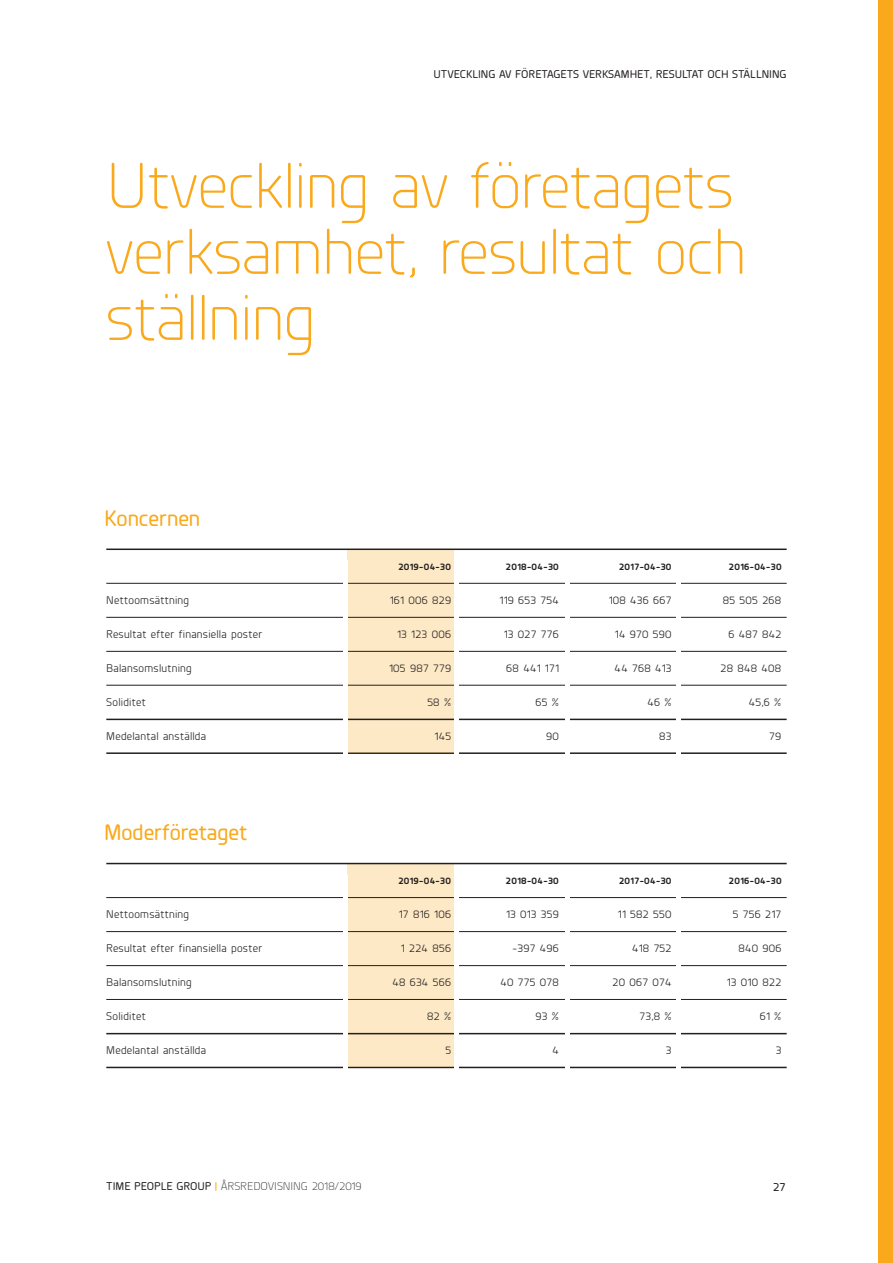
<style>
.page{position:relative;width:893px;height:1263px;background:#fff}
.page>*{position:absolute;margin:0;border:0;box-sizing:border-box;transform-origin:0 0}
.t1{font:300 64.5px/66px "Planer";letter-spacing:-.015em;color:#f9a91b}
.t2{font:500 22.5px "Planer";color:#f9a91b}
.t3{font:500 12px "Planer";color:#231f20}
.t4{font:11.25px "Planer";letter-spacing:.025em;color:#231f20}
.t5{font:500 11.25px "Planer";letter-spacing:-.005em;color:#231f20}
.t6{font:300 11.25px "Planer";letter-spacing:-.005em;color:#231f20}
.t7{font:700 9.75px "Planer";letter-spacing:.035em;color:#231f20}
.s1{font-weight:500}
.s2{font-weight:500;color:#f9a91b}
</style>
<div class="page">
<div style="left:878px;top:0;width:15px;height:1263px;background:#f9a91b"></div>
<hr style="left:106px;top:752px;width:681px;height:2px;background:#231f20">
<div style="left:348px;top:549px;width:106px;height:204px;background:#fde9c6"></div>
<hr style="left:106px;top:583px;width:681px;height:1px;background:#231f20">
<hr style="left:106px;top:617px;width:681px;height:1px;background:#231f20">
<hr style="left:106px;top:651px;width:681px;height:1px;background:#231f20">
<hr style="left:106px;top:685px;width:681px;height:1px;background:#231f20">
<hr style="left:106px;top:719px;width:681px;height:1px;background:#231f20">
<div style="left:343px;top:560px;width:5px;height:200px;background:#fff"></div>
<div style="left:454px;top:549px;width:5px;height:211px;background:#fff"></div>
<div style="left:565px;top:549px;width:5px;height:216px;background:#fff"></div>
<hr style="left:676px;top:549px;width:4px;height:219px;background:#fff">
<hr style="left:106px;top:548px;width:681px;height:2px;background:#231f20">
<hr style="left:106px;top:1067px;width:681px;height:1px;background:#231f20">
<div style="left:348px;top:863px;width:106px;height:204px;background:#fde9c6"></div>
<hr style="left:106px;top:897px;width:681px;height:1px;background:#231f20">
<hr style="left:106px;top:931px;width:681px;height:1px;background:#231f20">
<hr style="left:106px;top:965px;width:681px;height:1px;background:#231f20">
<hr style="left:106px;top:999px;width:681px;height:1px;background:#231f20">
<hr style="left:106px;top:1033px;width:681px;height:1px;background:#231f20">
<div style="left:343px;top:875px;width:5px;height:199px;background:#fff"></div>
<div style="left:454px;top:863px;width:5px;height:211px;background:#fff"></div>
<div style="left:565px;top:863px;width:5px;height:216px;background:#fff"></div>
<hr style="left:676px;top:863px;width:4px;height:219px;background:#fff">
<hr style="left:106px;top:863px;width:681px;height:1px;background:#231f20">
<p class="t5" style="left:434px;top:66px;width:355px">UTVECKLING AV FÖRETAGETS VERKSAMHET, RESULTAT OCH STÄLLNING</p>
<p class="t1" style="left:105px;top:151px;width:643px">Utveckling av företagets verksamhet, resultat och ställning</p>
<p class="t2" style="left:104px;top:503px;width:98px">Koncernen</p>
<p class="t7" style="left:398px;top:559px;width:54px">2019-04-30</p>
<p class="t7" style="left:506px;top:559px;width:54px">2018-04-30</p>
<p class="t7" style="left:619px;top:559px;width:54px">2017-04-30</p>
<p class="t7" style="left:729px;top:559px;width:54px">2016-04-30</p>
<p class="t4" style="left:106px;top:592px;width:84px">Nettoomsättning</p>
<p class="t4" style="left:390px;top:592px;width:63px">161 006 829</p>
<p class="t4" style="left:500px;top:592px;width:61px">119 653 754</p>
<p class="t4" style="left:609px;top:592px;width:64px">108 436 667</p>
<p class="t4" style="left:723px;top:592px;width:60px">85 505 268</p>
<p class="t4" style="left:106px;top:626px;width:157px">Resultat efter finansiella poster</p>
<p class="t4" style="left:397px;top:626px;width:55px">13 123 006</p>
<p class="t4" style="left:504px;top:626px;width:57px">13 027 776</p>
<p class="t4" style="left:615px;top:626px;width:58px">14 970 590</p>
<p class="t4" style="left:728px;top:626px;width:55px">6 487 842</p>
<p class="t4" style="left:106px;top:660px;width:87px">Balansomslutning</p>
<p class="t4" style="left:389px;top:660px;width:63px">105 987 779</p>
<p class="t4" style="left:506px;top:660px;width:54px">68 441 171</p>
<p class="t4" style="left:615px;top:660px;width:58px">44 768 413</p>
<p class="t4" style="left:720px;top:660px;width:62px">28 848 408</p>
<p class="t4" style="left:106px;top:694px;width:41px">Soliditet</p>
<p class="t4" style="left:427px;top:694px;width:25px">58 %</p>
<p class="t4" style="left:535px;top:694px;width:25px">65 %</p>
<p class="t4" style="left:647px;top:694px;width:26px">46 %</p>
<p class="t4" style="left:749px;top:694px;width:34px">45,6 %</p>
<p class="t4" style="left:106px;top:729px;width:101px">Medelantal anställda</p>
<p class="t4" style="left:435px;top:729px;width:18px">145</p>
<p class="t4" style="left:546px;top:729px;width:14px">90</p>
<p class="t4" style="left:659px;top:729px;width:14px">83</p>
<p class="t4" style="left:769px;top:729px;width:13px">79</p>
<p class="t2" style="left:104px;top:817px;width:145px">Moderföretaget</p>
<p class="t7" style="left:398px;top:873px;width:54px">2019-04-30</p>
<p class="t7" style="left:506px;top:873px;width:54px">2018-04-30</p>
<p class="t7" style="left:619px;top:873px;width:54px">2017-04-30</p>
<p class="t7" style="left:729px;top:873px;width:54px">2016-04-30</p>
<p class="t4" style="left:106px;top:907px;width:84px">Nettoomsättning</p>
<p class="t4" style="left:399px;top:907px;width:54px">17 816 106</p>
<p class="t4" style="left:506px;top:907px;width:54px">13 013 359</p>
<p class="t4" style="left:618px;top:907px;width:55px">11 582 550</p>
<p class="t4" style="left:733px;top:907px;width:50px">5 756 217</p>
<p class="t4" style="left:106px;top:941px;width:157px">Resultat efter finansiella poster</p>
<p class="t4" style="left:401px;top:941px;width:52px">1 224 856</p>
<p class="t4" style="left:513px;top:941px;width:48px">-397 496</p>
<p class="t4" style="left:632px;top:941px;width:41px">418 752</p>
<p class="t4" style="left:738px;top:941px;width:45px">840 906</p>
<p class="t4" style="left:106px;top:975px;width:87px">Balansomslutning</p>
<p class="t4" style="left:392px;top:975px;width:60px">48 634 566</p>
<p class="t4" style="left:500px;top:975px;width:60px">40 775 078</p>
<p class="t4" style="left:612px;top:975px;width:61px">20 067 074</p>
<p class="t4" style="left:727px;top:975px;width:56px">13 010 822</p>
<p class="t4" style="left:106px;top:1009px;width:41px">Soliditet</p>
<p class="t4" style="left:427px;top:1009px;width:25px">82 %</p>
<p class="t4" style="left:536px;top:1009px;width:25px">93 %</p>
<p class="t4" style="left:639px;top:1009px;width:34px">73,8 %</p>
<p class="t4" style="left:760px;top:1009px;width:23px">61 %</p>
<p class="t4" style="left:106px;top:1043px;width:101px">Medelantal anställda</p>
<p class="t4" style="left:445px;top:1043px;width:7px">5</p>
<p class="t4" style="left:552px;top:1043px;width:8px">4</p>
<p class="t4" style="left:666px;top:1043px;width:7px">3</p>
<p class="t4" style="left:776px;top:1043px;width:7px">3</p>
<p class="t6" style="left:106px;top:1179px;width:257px"><span class="s1">TIME PEOPLE GROUP</span> <span class="s2">|</span> ÅRSREDOVISNING 2018/2019</p>
<p class="t3" style="left:773px;top:1178px;width:14px">27</p>
</div>
